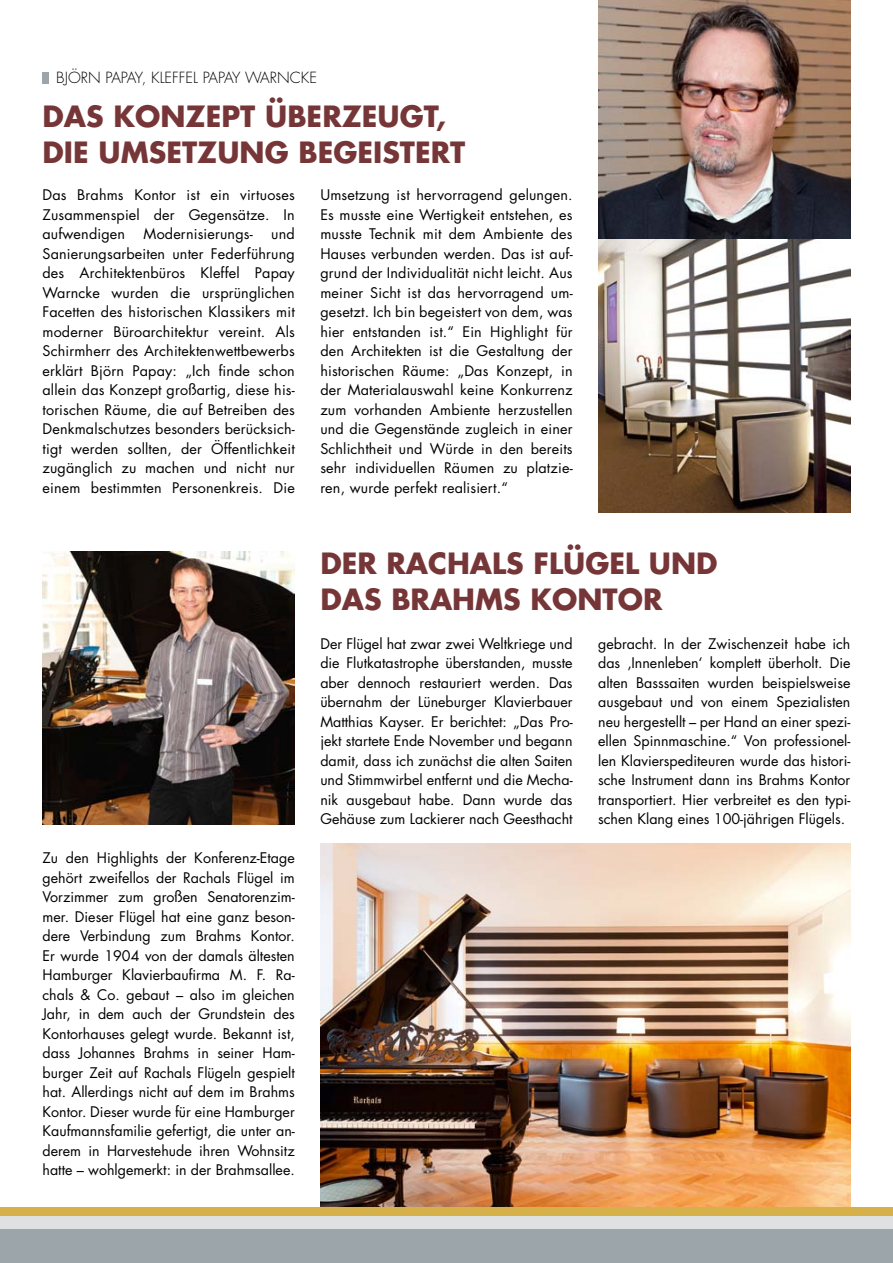
<style>
.page{position:relative;width:893px;height:1263px;background:#fff}
.page>*{position:absolute;margin:0;border:0;box-sizing:border-box;transform-origin:0 0}
.t1{font:700 28.5px/36px "Futura";color:#763637}
.t2{font:300 15px "Futura";color:#000}
.t3{font:14.25px/19.5px "Futura";letter-spacing:.01em;color:#000;text-align:justify}
</style>
<div class="page">
<img style="left:598px;top:0;width:252px;height:239px">
<img style="left:43px;top:551px;width:252px;height:273px">
<div style="left:43px;top:72px;width:6px;height:11px;background:#9ca6aa"></div>
<img style="left:320px;top:844px;width:530px;height:364px">
<img style="left:598px;top:239px;width:252px;height:273px">
<div style="left:0;top:1229px;width:893px;height:34px;background:#9ca6aa"></div>
<div style="left:0;top:1216px;width:893px;height:13px;background:#dfe0e2"></div>
<div style="left:0;top:1208px;width:893px;height:8px;background:#d6b048"></div>
<p class="t2" style="left:49px;top:68px;width:270px">BJÖRN PAPAY, KLEFFEL PAPAY WARNCKE</p>
<h1 class="t1" style="left:43px;top:97px;width:424px">DAS KONZEPT ÜBERZEUGT,<br>DIE UMSETZUNG BEGEISTERT</h1>
<p class="t3" style="left:43px;top:185px;width:254px">Das Brahms Kontor ist ein virtuoses Zusammenspiel der Gegensätze. In aufwendigen</p>
<p class="t3" style="left:43px;top:224px;width:254px;text-indent:229px">und Sanierungsarbeiten unter Federführung des Architektenbüros Kleffel Papay Warncke wurden die ursprünglichen Facetten des historischen Klassikers mit moderner Büroarchitektur vereint. Als Schirmherr des Architektenwettbewerbs erklärt Björn Papay: „Ich finde schon allein das Konzept großartig, diese his&shy;torischen Räume, die auf Betreiben des Denkmalschutzes besonders berücksich&shy;tigt werden sollten, der Öffentlichkeit zugänglich zu machen und nicht nur einem bestimmten Personenkreis. Die</p>
<p class="t3" style="left:144px;top:224px;width:111px">Modernisierungs-</p>
<p class="t3" style="left:43px;top:848px;width:254px">Zu den Highlights der Konferenz-Etage gehört zweifellos der Rachals Flügel im Vorzimmer zum großen Senatorenzim&shy;mer. Dieser Flügel hat eine ganz beson&shy;dere Verbindung zum Brahms Kontor.<br>Er wurde 1904 von der damals ältesten Hamburger Klavierbaufirma M. F. Ra&shy;chals &amp; Co. gebaut – also im gleichen Jahr, in dem auch der Grundstein des Kontorhauses gelegt wurde. Bekannt ist, dass Johannes Brahms in seiner Ham&shy;burger Zeit auf Rachals Flügeln gespielt hat. Allerdings nicht auf dem im Brahms Kontor. Dieser wurde für eine Hamburger Kaufmannsfamilie gefertigt, die unter an&shy;derem in Harvestehude ihren Wohnsitz hatte – wohlgemerkt: in der Brahmsallee.</p>
<p class="t3" style="left:320px;top:185px;width:254px">Umsetzung ist hervorragend gelungen.<br>Es musste eine Wertigkeit entstehen, es musste Technik mit dem Ambiente des Hauses verbunden werden. Das ist auf&shy;grund der Individualität nicht leicht. Aus meiner Sicht ist das hervorragend um&shy;gesetzt. Ich bin begeistert von dem, was hier entstanden ist.“ Ein Highlight für den Architekten ist die Gestaltung der historischen Räume: „Das Konzept, in der Materialauswahl keine Konkurrenz zum vorhanden Ambiente herzustellen und die Gegenstände zugleich in einer Schlichtheit und Würde in den bereits sehr individuellen Räumen zu platzie&shy;ren, wurde perfekt realisiert.“</p>
<h1 class="t1" style="left:320px;top:545px;width:399px">DER RACHALS FLÜGEL UND<br>DAS BRAHMS KONTOR</h1>
<p class="t3" style="left:320px;top:634px;width:254px">Der Flügel hat zwar zwei Weltkriege und die Flutkatastrophe überstanden, musste aber dennoch restauriert werden. Das übernahm der Lüneburger Klavierbauer Matthias Kayser. Er berichtet: „Das Pro&shy;jekt startete Ende November und begann damit, dass ich zunächst die alten Saiten und Stimmwirbel entfernt und die Mecha&shy;nik ausgebaut habe. Dann wurde das Gehäuse zum Lackierer nach Geesthacht</p>
<p class="t3" style="left:598px;top:634px;width:254px">gebracht. In der Zwischenzeit habe ich das ‚Innenleben‘ komplett überholt. Die alten Basssaiten wurden beispielsweise ausgebaut und von einem Spezialisten neu hergestellt – per Hand an einer spezi&shy;ellen Spinnmaschine.“ Von professionel&shy;len Klavierspediteuren wurde das histori&shy;sche Instrument dann ins Brahms Kontor transportiert. Hier verbreitet es den typi&shy;schen Klang eines 100-jährigen Flügels.</p>
</div>
